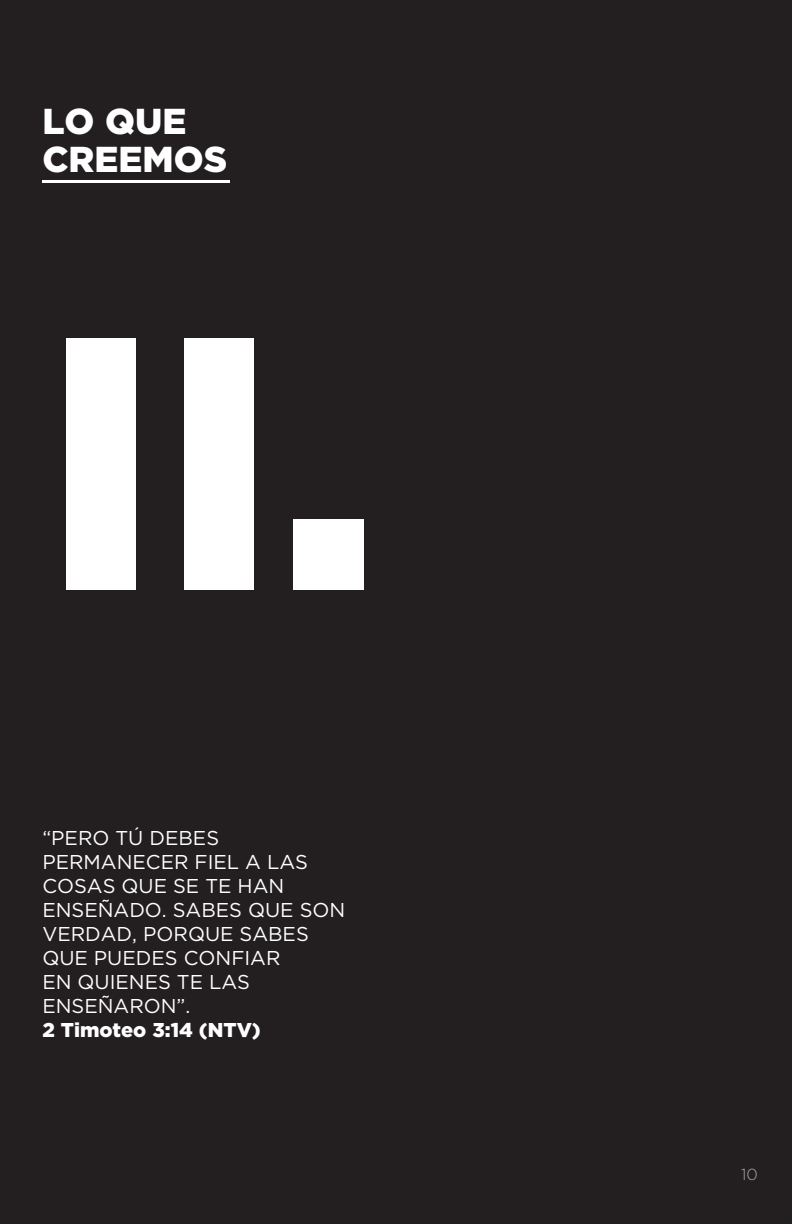
<style>
.page{position:relative;width:792px;height:1224px;background:#231f20}
.page>*{position:absolute;margin:0;border:0;box-sizing:border-box;transform-origin:0 0}
.header_Title{font:900 360px "Gotham";color:#fff}
.header_Title-2{font:900 36px "Gotham";color:#fff}
.Verses{font:20px/24px "Gotham";color:#fff}
.Verses-2{font:900 20px "Gotham";color:#fff}
.t1{font:300 16px "Gotham";color:#a7a5a6}
</style>
<div class="page">
<hr style="left:42px;top:180px;width:188px;height:3px;background:#fff">
<p class="header_Title-2" style="left:42px;top:96px;width:146px">LO QUE</p>
<p class="header_Title-2" style="left:42px;top:134px;width:186px">CREEMOS</p>
<p class="header_Title" style="left:42px;top:214px;width:339px">II.</p>
<p class="Verses" style="left:42px;top:826px;width:304px">“PERO TÚ DEBES<br>PERMANECER FIEL A LAS<br>COSAS QUE SE TE HAN<br>ENSEÑADO. SABES QUE SON<br>VERDAD, PORQUE SABES<br>QUE PUEDES CONFIAR<br>EN QUIENES TE LAS<br>ENSEÑARON”.</p>
<p class="Verses-2" style="left:42px;top:1016px;width:220px">2 Timoteo 3:14 (NTV)</p>
<p class="t1" style="left:741px;top:1164px;width:18px">10</p>
</div>
